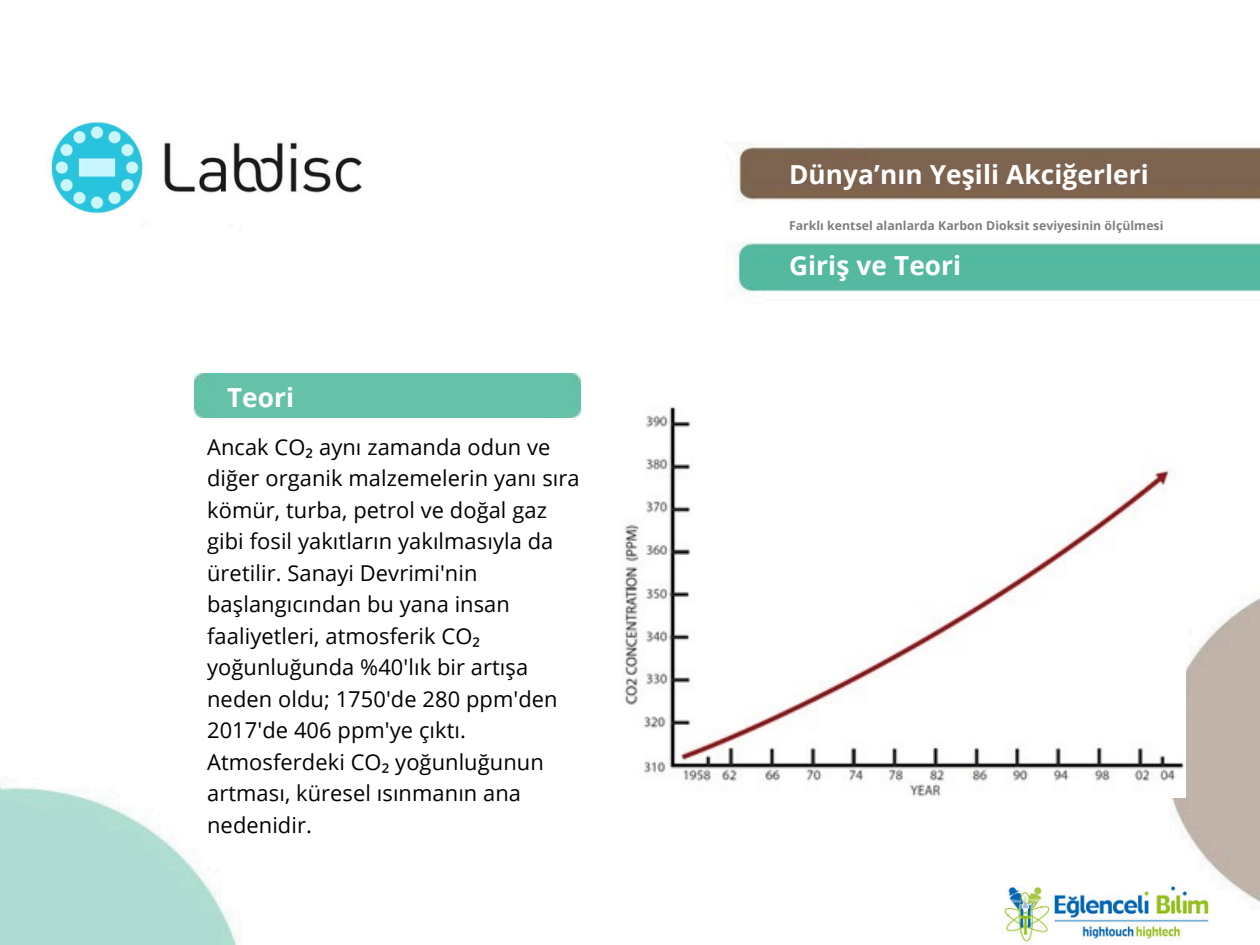
<style>
.page{position:relative;width:1260px;height:945px;background:#fff}
.page>*{position:absolute;margin:0;border:0;box-sizing:border-box;transform-origin:0 0}
.t1{font:700 26.25px "Open Sans";letter-spacing:.005em;color:#fff}
.t2{font:21.88px/31.5px "Open Sans";letter-spacing:.005em;color:#000}
.t3{font:700 12.25px "Open Sans";letter-spacing:.005em;color:#7f7f7f}
.s1{font-family:"Noto Sans"}
</style>
<div class="page">
<img style="left:0;top:121px;width:1260px;height:824px">
<div style="left:195px;top:373px;width:385px;height:45px;background:#65c1a8"></div>
<img style="left:620px;top:406px;width:566px;height:391px">
<h1 class="t1" style="left:227px;top:378px;width:69px">Teori</h1>
<p class="t2" style="left:207px;top:430px;width:374px">Ancak CO<span class="s1">₂</span> aynı zamanda odun ve diğer organik malzemelerin yanı sıra kömür, turba, petrol ve doğal gaz gibi fosil yakıtların yakılmasıyla da üretilir. Sanayi Devrimi'nin başlangıcından bu yana insan faaliyetleri, atmosferik CO<span class="s1">₂ </span>yoğunluğunda %40'lık bir artışa neden oldu; 1750'de 280 ppm'den<br>2017'de 406 ppm'ye çıktı.<br>Atmosferdeki CO<span class="s1">₂</span> yoğunluğunun artması, küresel ısınmanın ana nedenidir.</p>
<h1 class="t1" style="left:789px;top:156px;width:361px">Dünya’nın Yeşili Akciğerleri</h1>
<h2 class="t3" style="left:789px;top:217px;width:376px">Farklı kentsel alanlarda Karbon Dioksit seviyesinin ölçülmesi</h2>
<p class="t1" style="left:789px;top:247px;width:174px">Giriş ve Teori</p>
</div>
